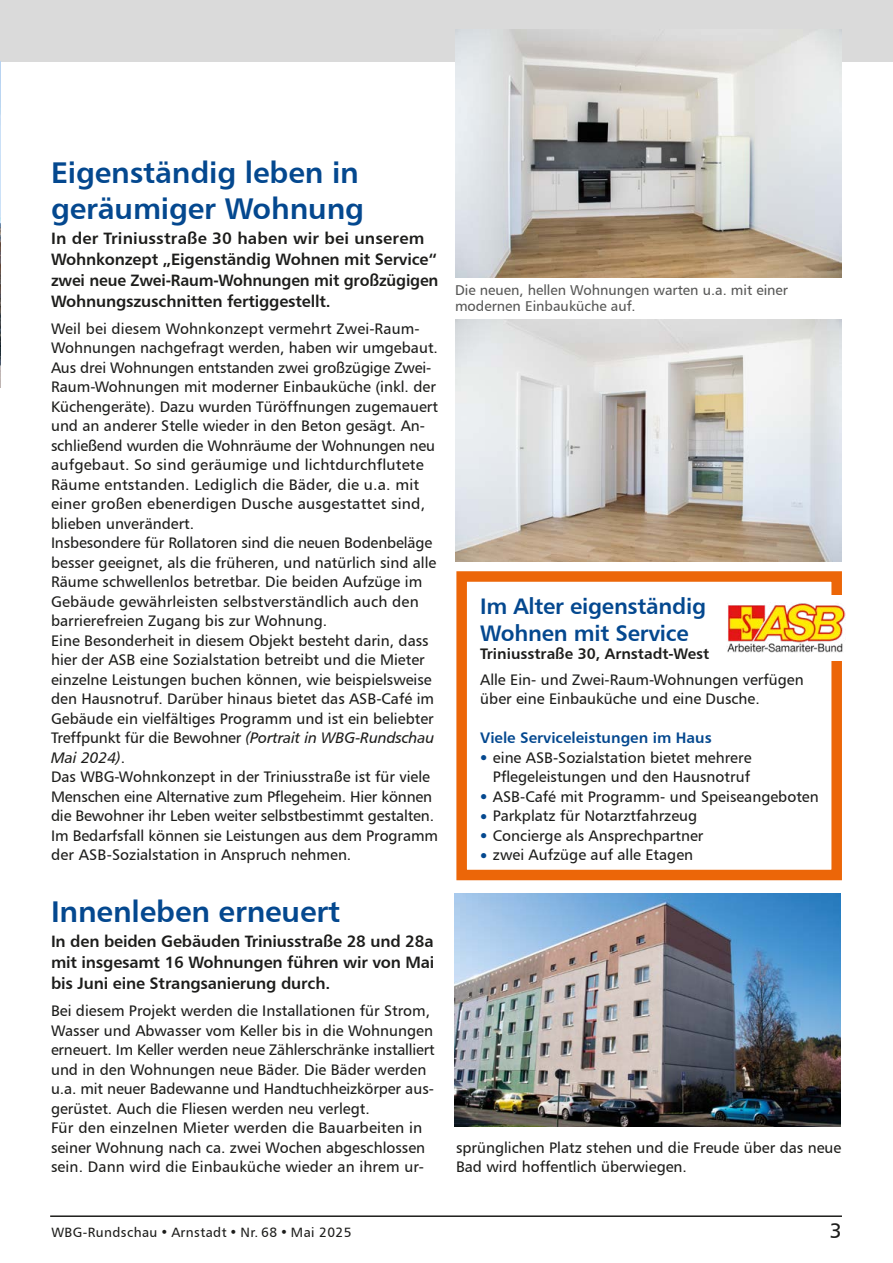
<style>
.page{position:relative;width:893px;height:1263px;background:#fff}
.page>*{position:absolute;margin:0;border:0;box-sizing:border-box;transform-origin:0 0}
.t1{font:30px/36px "Humanist 777 BT Bold B";letter-spacing:-.005em;color:#04488f}
.t2{font:22.5px/27px "Humanist 777 BT Bold B";letter-spacing:-.01em;color:#04488f}
.t3{font:21px "Humanist 777 BT Roman B";color:#1d1d1b}
.t4{font:16.5px/21px "Humanist 777 BT Bold B";letter-spacing:-.01em;color:#1d1d1b}
.t5{font:15.3px/19.5px "Humanist 777 BT Roman B";color:#1d1d1b}
.t6{font:15.3px "Humanist 777 BT Bold B";color:#1d1d1b}
.t7{font:15.3px "Humanist 777 BT Bold B";color:#04488f}
.t8{font:15.3px "Humanist 777 BT Italic B";color:#1d1d1b}
.t9{font:14.25px/16.5px "Humanist 777 BT Roman B";color:#575756}
.t10{font:13.5px "Humanist 777 BT Roman B";letter-spacing:.03em;color:#1d1d1b}
.s1{font-family:"Humanist 777 BT Italic B"}
.s2{font-family:"Humanist 777 BT Roman B"}
.s3{font-family:"Arial";font-size:12px;color:#04488f}
</style>
<div class="page">
<div style="left:0;top:0;width:893px;height:61px;background:#dadada"></div>
<hr style="left:50px;top:1215px;width:792px;height:2px;background:#1d1d1b">
<div style="left:456px;top:571px;width:386px;height:309px;border:10px solid #ec6608"></div>
<img style="left:455px;top:893px;width:386px;height:234px">
<img style="left:0;top:61px;width:1px;height:327px">
<img style="left:455px;top:320px;width:387px;height:241px">
<img style="left:455px;top:30px;width:387px;height:247px">
<div style="left:727px;top:595px;width:122px;height:66px;background:#fff"></div>
<img style="left:727px;top:603px;width:118px;height:49px">
<h1 class="t1" style="left:51px;top:154px;width:314px">Eigenständig leben in geräumiger Wohnung</h1>
<p class="t4" style="left:51px;top:228px;width:389px">In der Triniusstraße 30 haben wir bei unserem Wohnkonzept „Eigenständig Wohnen mit Service“ zwei neue Zwei-Raum-Wohnungen mit großzügigen Wohnungszuschnitten fertiggestellt.</p>
<p class="t5" style="left:51px;top:318px;width:388px">Weil bei diesem Wohnkonzept vermehrt Zwei-Raum-Wohnungen nachgefragt werden, haben wir umgebaut.<br>Aus drei Wohnungen entstanden zwei großzügige Zwei-Raum-Wohnungen mit moderner Einbauküche (inkl. der Küchengeräte). Dazu wurden Türöffnungen zugemauert und an anderer Stelle wieder in den Beton gesägt. An&shy;schließend wurden die Wohnräume der Wohnungen neu aufgebaut. So sind geräumige und lichtdurchflutete Räume entstanden. Lediglich die Bäder, die u.a. mit einer großen ebenerdigen Dusche ausgestattet sind, blieben unverändert.<br>Insbesondere für Rollatoren sind die neuen Bodenbeläge besser geeignet, als die früheren, und natürlich sind alle Räume schwellenlos betretbar. Die beiden Aufzüge im Gebäude gewährleisten selbstverständlich auch den barrierefreien Zugang bis zur Wohnung.<br>Eine Besonderheit in diesem Objekt besteht darin, dass hier der ASB eine Sozialstation betreibt und die Mieter einzelne Leistungen buchen können, wie beispielsweise den Hausnotruf. Darüber hinaus bietet das ASB-Café im Gebäude ein vielfältiges Programm und ist ein beliebter Treffpunkt für die Bewohner <span class="s1">(Portrait in WBG-Rundschau</span></p>
<p class="t8" style="left:51px;top:748px;width:76px">Mai 2024)<span class="s2">.</span></p>
<p class="t5" style="left:51px;top:767px;width:388px">Das WBG-Wohnkonzept in der Triniusstraße ist für viele Menschen eine Alternative zum Pflegeheim. Hier können die Bewohner ihr Leben weiter selbstbestimmt gestalten.<br>Im Bedarfsfall können sie Leistungen aus dem Programm der ASB-Sozialstation in Anspruch nehmen.</p>
<h1 class="t1" style="left:51px;top:893px;width:291px">Innenleben erneuert</h1>
<p class="t4" style="left:51px;top:931px;width:385px;text-align:justify">In den beiden Gebäuden Triniusstraße 28 und 28a mit insgesamt 16 Wohnungen führen wir von Mai bis Juni eine Strangsanierung durch.</p>
<p class="t5" style="left:51px;top:1001px;width:385px">Bei diesem Projekt werden die Installationen für Strom, Wasser und Abwasser vom Keller bis in die Wohnungen erneuert. Im Keller werden neue Zählerschränke installiert und in den Wohnungen neue Bäder. Die Bäder werden u.a. mit neuer Badewanne und Handtuchheizkörper aus&shy;gerüstet. Auch die Fliesen werden neu verlegt.<br>Für den einzelnen Mieter werden die Bauarbeiten in seiner Wohnung nach ca. zwei Wochen abgeschlossen sein. Dann wird die Einbauküche wieder an ihrem ur-</p>
<p class="t9" style="left:455px;top:281px;width:335px">Die neuen, hellen Wohnungen warten u.a. mit einer modernen Einbauküche auf.</p>
<h2 class="t2" style="left:480px;top:592px;width:227px">Im Alter eigenständig<br>Wohnen mit Service</h2>
<p class="t6" style="left:480px;top:644px;width:231px">Triniusstraße 30, Arnstadt-West</p>
<p class="t5" style="left:480px;top:669px;width:325px">Alle Ein- und Zwei-Raum-Wohnungen verfügen über eine Einbauküche und eine Dusche.</p>
<p class="t7" style="left:480px;top:728px;width:233px">Viele Serviceleistungen im Haus</p>
<p class="t5" style="left:480px;top:747px;width:273px;text-align:right"><span class="s3">●</span> eine ASB-Sozialstation bietet mehrere<br>Pflegeleistungen und den Hausnotruf</p>
<p class="t5" style="left:480px;top:786px;width:340px"><span class="s3">●</span> ASB-Café mit Programm- und Speiseangeboten</p>
<p class="t5" style="left:480px;top:806px;width:219px"><span class="s3">●</span> Parkplatz für Notarztfahrzeug</p>
<p class="t5" style="left:480px;top:825px;width:225px"><span class="s3">●</span> Concierge als Ansprechpartner</p>
<p class="t5" style="left:480px;top:845px;width:214px"><span class="s3">●</span> zwei Aufzüge auf alle Etagen</p>
<p class="t5" style="left:456px;top:1137px;width:387px">sprünglichen Platz stehen und die Freude über das neue<br>Bad wird hoffentlich überwiegen.</p>
<p class="t10" style="left:51px;top:1224px;width:302px">WBG-Rundschau • Arnstadt • Nr. 68 • Mai 2025</p>
<h3 class="t3" style="left:830px;top:1217px;width:14px">3</h3>
</div>
